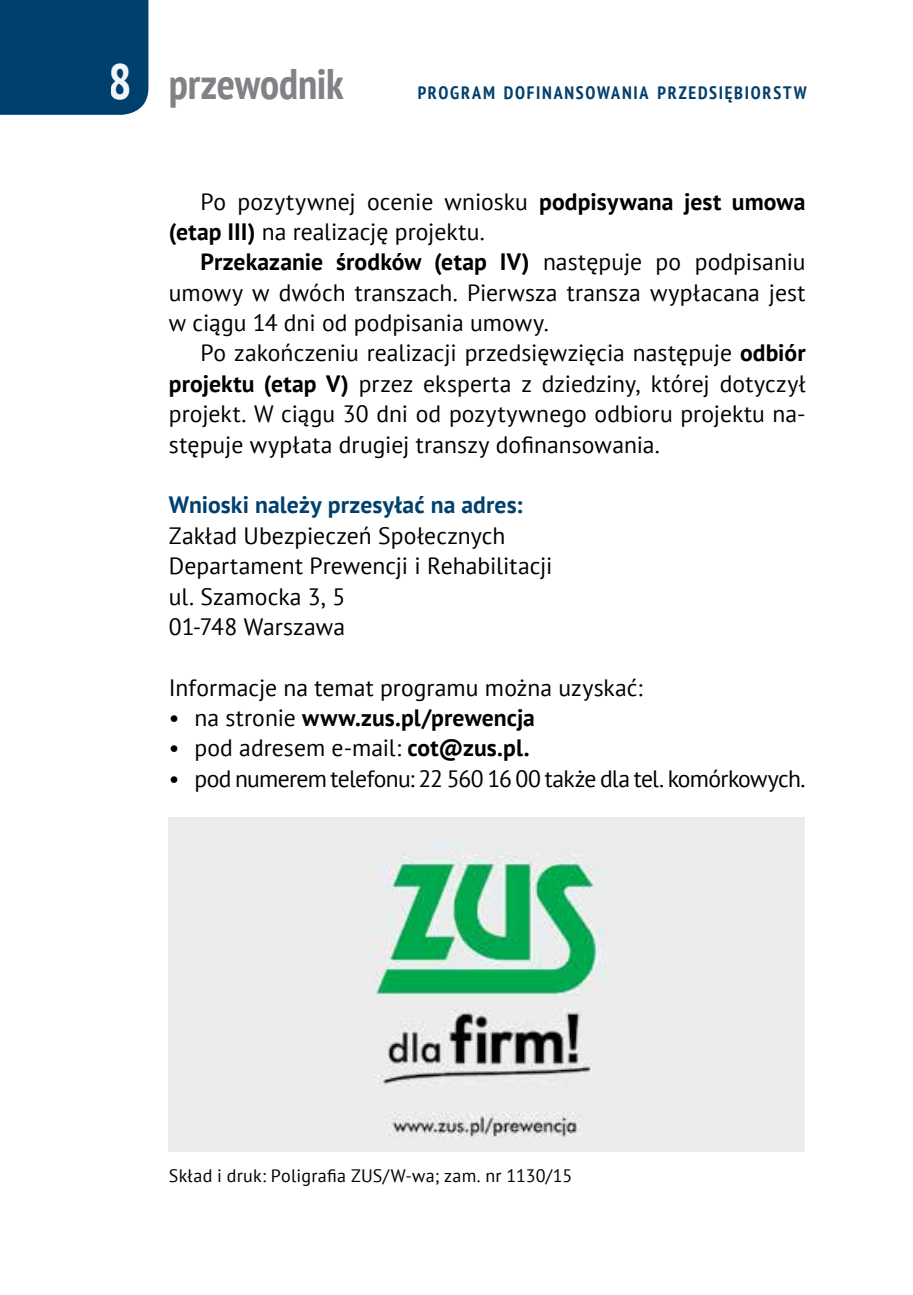
<style>
.page{position:relative;width:913px;height:1295px;background:#fff}
.page>*{position:absolute;margin:0;border:0;box-sizing:border-box;transform-origin:0 0}
.t1{font:700 condensed 42.75px "PT Sans";letter-spacing:-.005em;color:#808285}
.t2{font:23.62px/30.4px "PT Sans";color:#000}
.t3{font:23.62px "PT Sans";letter-spacing:-.03em;color:#000}
.t4{font:700 23.62px "PT Sans";letter-spacing:.005em;color:#00406e}
.t5{font:700 23.62px "PT Sans";letter-spacing:.005em;color:#000}
.t6{font:18px "PT Sans";letter-spacing:.01em;color:#000}
.t7{font:700 condensed 18px "PT Sans";letter-spacing:.095em;color:#00406e}
.s1{font-size:49.5px;color:#fff}
.s2{font-weight:700}
.s3{font-weight:400}
</style>
<div class="page">
<div style="left:0;top:0;width:148px;height:115px;background:#00406e"></div>
<img style="left:169px;top:817px;width:635px;height:334px">
<h1 class="t1" style="left:109px;top:56px;width:236px"><span class="s1">8</span> przewodnik</h1>
<p class="t7" style="left:417px;top:81px;width:390px">PROGRAM DOFINANSOWANIA PRZEDSIĘBIORSTW</p>
<p class="t2" style="left:169px;top:185px;width:638px;text-indent:31px">Po pozytywnej ocenie wniosku <span class="s2">podpisywana jest umowa (etap III)</span> na realizację projektu.</p>
<p class="t2" style="left:169px;top:246px;width:638px;text-align:justify;text-indent:31px"><span class="s2">Przekazanie środków (etap IV)</span> następuje po podpisaniu umowy w dwóch transzach. Pierwsza transza wypłacana jest w ciągu 14 dni od podpisania umowy.</p>
<p class="t2" style="left:169px;top:337px;width:638px;text-align:justify;text-indent:31px">Po zakończeniu realizacji przedsięwzięcia następuje <span class="s2">odbiór projektu (etap V)</span> przez eksperta z dziedziny, której dotyczył projekt. W ciągu 30 dni od pozytywnego odbioru projektu na&shy;stępuje wypłata drugiej transzy dofinansowania.</p>
<p class="t4" style="left:169px;top:489px;width:355px">Wnioski należy przesyłać na adres:</p>
<p class="t2" style="left:169px;top:520px;width:385px">Zakład Ubezpieczeń Społecznych<br>Departament Prewencji i Rehabilitacji ul. Szamocka 3, 5<br>01-748 Warszawa</p>
<p class="t2" style="left:169px;top:672px;width:475px">Informacje na temat programu można uzyskać:</p>
<p class="t5" style="left:169px;top:702px;width:367px"><span class="s3">• na stronie</span> www.zus.pl/prewencja</p>
<p class="t2" style="left:169px;top:732px;width:362px">• pod adresem e-mail: <span class="s2">cot@zus.pl.</span></p>
<p class="t3" style="left:169px;top:763px;width:638px">• pod numerem telefonu: 22 560 16 00 także dla tel. komórkowych.</p>
<p class="t6" style="left:169px;top:1164px;width:404px">Skład i druk: Poligrafia ZUS/W-wa; zam. nr 1130/15</p>
</div>
